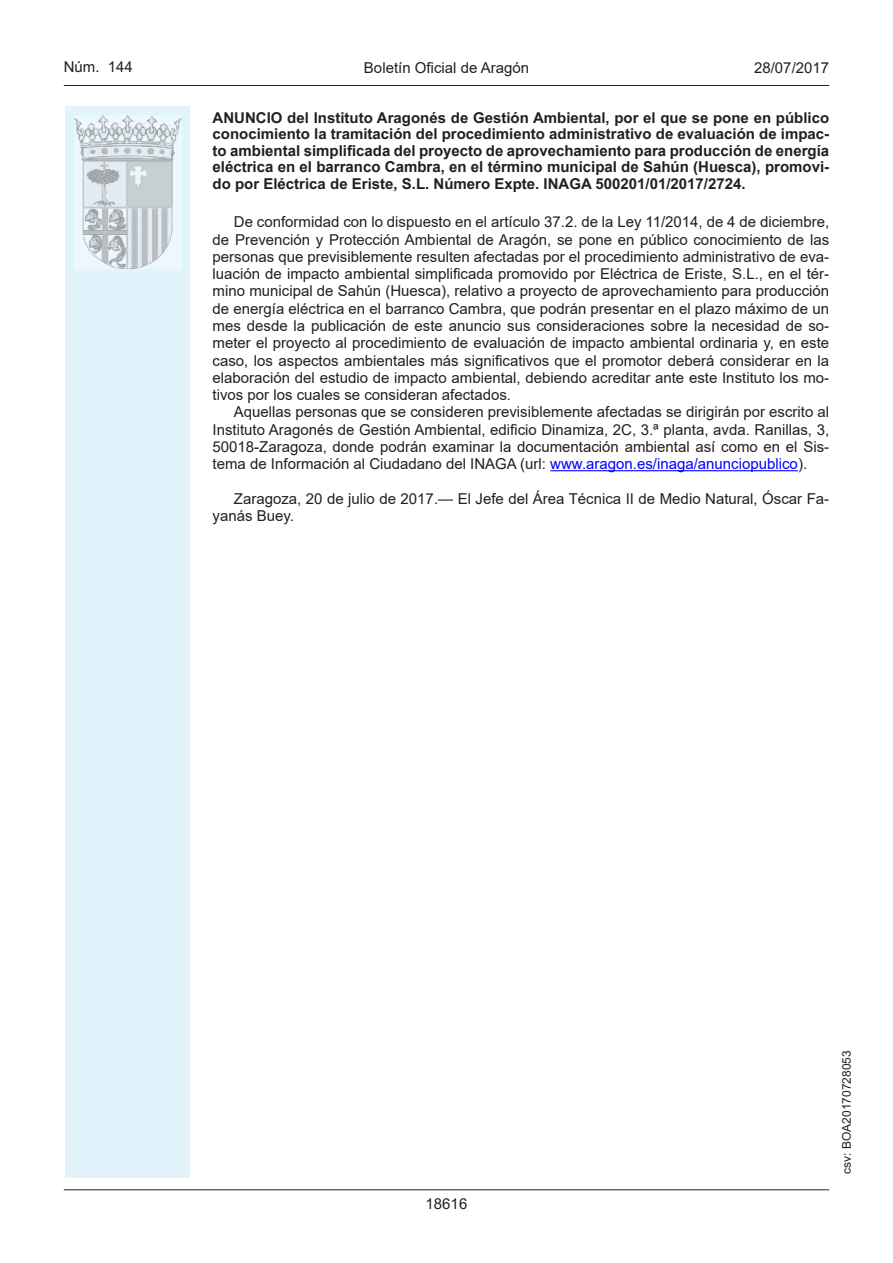
<style>
.page{position:relative;width:893px;height:1263px;background:#fff}
.page>*{position:absolute;margin:0;border:0;box-sizing:border-box;transform-origin:0 0}
.inicio_de_parrafo{font:15px/17.2px "Arial MT2";color:#231f20;text-align:justify}
.Titulo_text{font:700 15px/16.5px "Arial";color:#231f20;text-align:justify}
.estilo_head-c{font:15px "Arial MT2";color:#231f20}
.estilo_head-d{font:15px "Arial";color:#231f20}
.estilo_head-i{font:15px "Arial";color:#231f20}
.numero_pagina{font:15px "Arial";color:#231f20}
.estilo_head-i-2{font:12px "Arial";color:#231f20}
.s1{font-family:"Arial Bold MT2";font-weight:400}
.s2{color:#00f}
</style>
<div class="page">
<hr style="left:64px;top:1189px;width:765px;height:1px;background:#231f20">
<hr style="left:64px;top:85px;width:765px;height:1px;background:#231f20">
<div style="left:65px;top:106px;width:125px;height:1072px;background:#e1f4fc"></div>
<img style="left:75px;top:115px;width:106px;height:153px">
<hr style="left:550px;top:470px;width:248px;height:1px;background:#00f">
<p class="estilo_head-i" style="left:64px;top:57px;width:71px">Núm. 144</p>
<p class="estilo_head-c" style="left:364px;top:57px;width:167px">Boletín Oficial de Aragón</p>
<p class="estilo_head-d" style="left:754px;top:57px;width:77px">28/07/2017</p>
<p class="Titulo_text" style="left:213px;top:110px;width:618px">ANUNCIO del Instituto Aragonés de Gestión Ambiental, por el que se pone en público conocimiento la tramitación del procedimiento administrativo de evaluación de impac&shy;<span class="s1">to ambiental simplificada del proyecto de aprovechamiento para producción de energía eléctrica en el barranco Cambra, en el término municipal de Sahún (Huesca), promovi&shy;</span>do por Eléctrica de Eriste, S.L. Número Expte. INAGA 500201/01/2017/2724.</p>
<p class="inicio_de_parrafo" style="left:213px;top:213px;width:618px;text-indent:21px">De conformidad con lo dispuesto en el artículo 37.2. de la Ley 11/2014, de 4 de diciembre, de Prevención y Protección Ambiental de Aragón, se pone en público conocimiento de las personas que previsiblemente resulten afectadas por el procedimiento administrativo de eva&shy;luación de impacto ambiental simplificada promovido por Eléctrica de Eriste, S.L., en el tér&shy;mino municipal de Sahún (Huesca), relativo a proyecto de aprovechamiento para producción de energía eléctrica en el barranco Cambra, que podrán presentar en el plazo máximo de un mes desde la publicación de este anuncio sus consideraciones sobre la necesidad de so&shy;meter el proyecto al procedimiento de evaluación de impacto ambiental ordinaria y, en este caso, los aspectos ambientales más significativos que el promotor deberá considerar en la elaboración del estudio de impacto ambiental, debiendo acreditar ante este Instituto los mo&shy;tivos por los cuales se consideran afectados.</p>
<p class="inicio_de_parrafo" style="left:213px;top:403px;width:618px;text-indent:21px">Aquellas personas que se consideren previsiblemente afectadas se dirigirán por escrito al Instituto Aragonés de Gestión Ambiental, edificio Dinamiza, 2C, 3.ª planta, avda. Ranillas, 3, 50018-Zaragoza, donde podrán examinar la documentación ambiental así como en el Sis&shy;tema de Información al Ciudadano del INAGA (url: <span class="s2">www.aragon.es/inaga/anunciopublico</span>).</p>
<p class="inicio_de_parrafo" style="left:213px;top:490px;width:618px;text-indent:21px">Zaragoza, 20 de julio de 2017.— El Jefe del Área Técnica II de Medio Natural, Óscar Fa&shy;yanás Buey.</p>
<p class="numero_pagina" style="left:426px;top:1193px;width:43px">18616</p>
<p class="estilo_head-i-2" style="left:838px;top:1174px;width:125px;rotate:-90deg">csv: BOA20170728053</p>
</div>
